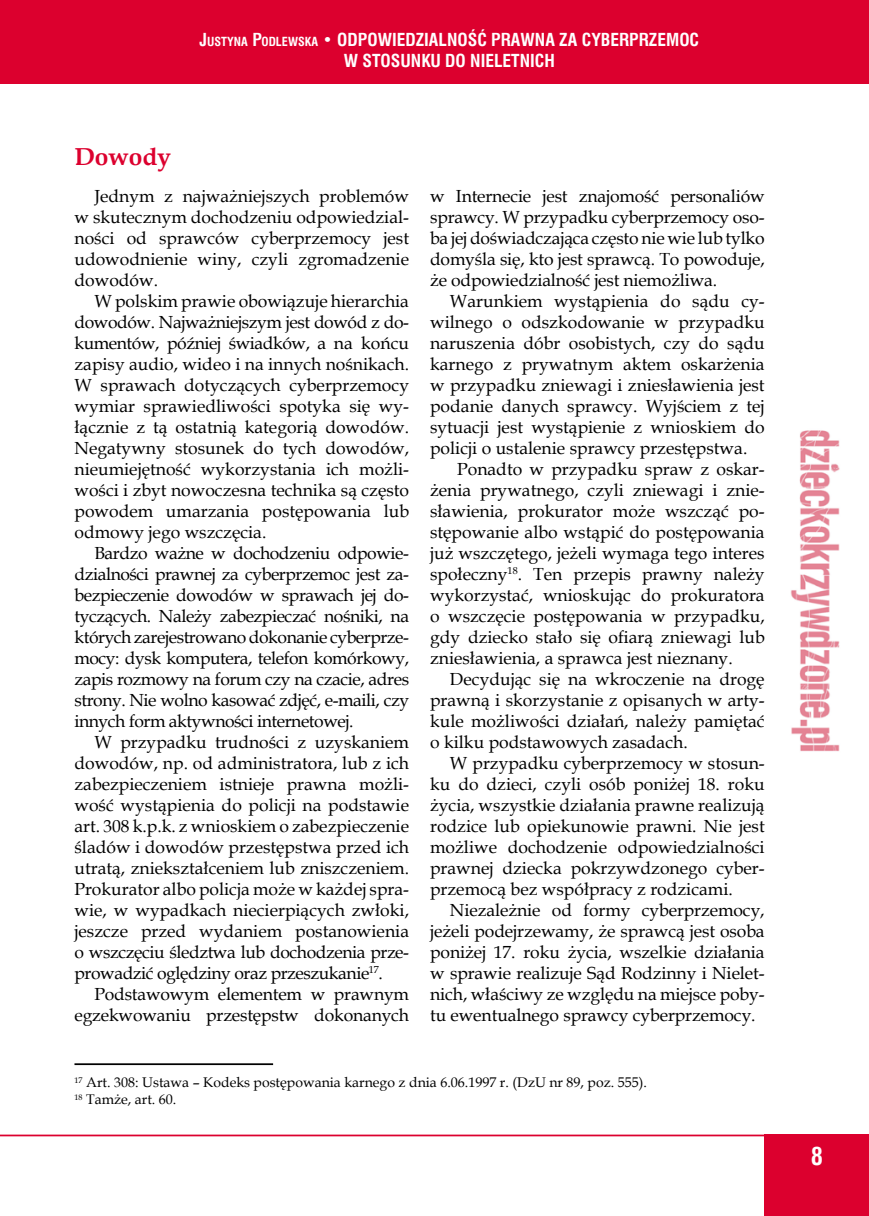
<style>
.page{position:relative;width:869px;height:1216px;background:#fff}
.page>*{position:absolute;margin:0;border:0;box-sizing:border-box;transform-origin:0 0}
.t1{font:700 24.5px "Book Antiqua";color:#dc002e}
.t2{font:700 24.5px "Swis 721 Cn EU";color:#fff}
.t3{font:17.5px/21px "Book Antiqua";color:#000;text-align:justify}
.t4{font:700 17.5px/21px "Swis 721 Cn EU";color:#fff;text-align:center}
.t5{font:14px/16.8px "Book Antiqua";color:#000}
.s1{font-size:12.25px}
</style>
<div class="page">
<div style="left:0;top:0;width:868px;height:84px;background:#dc002e"></div>
<div style="left:764px;top:1134px;width:104px;height:81px;background:#dc002e"></div>
<hr style="left:0;top:1134px;width:868px;height:2px;background:#dc002e">
<img style="left:790px;top:430px;width:50px;height:322px">
<hr style="left:868px;top:0;width:1px;height:84px;background:#dc002e">
<hr style="left:74px;top:1063px;width:199px;height:2px;background:#000">
<p class="t4" style="left:199px;top:29px;width:501px">J<span class="s1">USTYNA</span> P<span class="s1">ODLEWSKA</span> • ODPOWIEDZIALNOŚĆ PRAWNA ZA CYBERPRZEMOC<br>W STOSUNKU DO NIELETNICH</p>
<h1 class="t1" style="left:74px;top:140px;width:98px">Dowody</h1>
<p class="t3" style="left:74px;top:185px;width:336px;text-indent:20px">Jednym z najważniejszych problemów w skutecznym dochodzeniu odpowiedzial&shy;ności od sprawców cyberprzemocy jest udowodnienie winy, czyli zgromadzenie dowodów.</p>
<p class="t3" style="left:74px;top:290px;width:336px;text-indent:20px">W polskim prawie obowiązuje hierarchia dowodów. Najważniejszym jest dowód z do&shy;kumentów, później świadków, a na końcu zapisy audio, wideo i na innych nośnikach.<br>W sprawach dotyczących cyberprzemocy wymiar sprawiedliwości spotyka się wy&shy;łącznie z tą ostatnią kategorią dowodów.<br>Negatywny stosunek do tych dowodów, nieumiejętność wykorzystania ich możli&shy;wości i zbyt nowoczesna technika są często powodem umarzania postępowania lub odmowy jego wszczęcia.</p>
<p class="t3" style="left:74px;top:542px;width:336px;text-indent:20px">Bardzo ważne w dochodzeniu odpowie&shy;dzialności prawnej za cyberprzemoc jest za&shy;bezpieczenie dowodów w sprawach jej do&shy;tyczących. Należy zabezpieczać nośniki, na których zarejestrowano dokonanie cyberprze&shy;mocy: dysk komputera, telefon komórkowy, zapis rozmowy na forum czy na czacie, adres strony. Nie wolno kasować zdjęć, e-maili, czy innych form aktywności internetowej.</p>
<p class="t3" style="left:74px;top:731px;width:336px;text-indent:20px">W przypadku trudności z uzyskaniem dowodów, np. od administratora, lub z ich zabezpieczeniem istnieje prawna możli&shy;wość wystąpienia do policji na podstawie art. 308 k.p.k. z wnioskiem o zabezpieczenie śladów i dowodów przestępstwa przed ich utratą, zniekształceniem lub zniszczeniem.<br>Prokurator albo policja może w każdej spra&shy;wie, w wypadkach niecierpiących zwłoki, jeszcze przed wydaniem postanowienia o wszczęciu śledztwa lub dochodzenia prze&shy;prowadzić oględziny oraz przeszukanie<sup>17</sup>.</p>
<p class="t3" style="left:74px;top:983px;width:336px;text-align:right">Podstawowym elementem w prawnym egzekwowaniu przestępstw dokonanych</p>
<p class="t3" style="left:430px;top:185px;width:336px">w Internecie jest znajomość personaliów sprawcy. W przypadku cyberprzemocy oso&shy;ba jej doświadczająca często nie wie lub tylko domyśla się, kto jest sprawcą. To powoduje, że odpowiedzialność jest niemożliwa.</p>
<p class="t3" style="left:450px;top:290px;width:316px">Warunkiem wystąpienia do sądu cy-</p>
<p class="t3" style="left:430px;top:311px;width:336px">wilnego o odszkodowanie w przypadku</p>
<p class="t3" style="left:430px;top:332px;width:336px">naruszenia dóbr osobistych, czy do sądu</p>
<p class="t3" style="left:430px;top:353px;width:336px">karnego z prywatnym aktem oskarżenia</p>
<p class="t3" style="left:430px;top:374px;width:336px">w przypadku zniewagi i zniesławienia jest</p>
<p class="t3" style="left:430px;top:395px;width:336px">podanie danych sprawcy. Wyjściem z tej</p>
<p class="t3" style="left:430px;top:416px;width:336px">sytuacji jest wystąpienie z wnioskiem do</p>
<p class="t3" style="left:430px;top:437px;width:318px">policji o ustalenie sprawcy przestępstwa.</p>
<p class="t3" style="left:457px;top:458px;width:309px">Ponadto w przypadku spraw z oskar-</p>
<p class="t3" style="left:430px;top:479px;width:336px">żenia prywatnego, czyli zniewagi i znie-</p>
<p class="t3" style="left:430px;top:500px;width:336px">sławienia, prokurator może wszcząć po-</p>
<p class="t3" style="left:430px;top:521px;width:336px">stępowanie albo wstąpić do postępowania</p>
<p class="t3" style="left:430px;top:542px;width:336px">już wszczętego, jeżeli wymaga tego interes</p>
<p class="t3" style="left:430px;top:563px;width:336px">społeczny<sup>18</sup>. Ten przepis prawny należy</p>
<p class="t3" style="left:430px;top:584px;width:336px">wykorzystać, wnioskując do prokuratora</p>
<p class="t3" style="left:430px;top:605px;width:336px">o wszczęcie postępowania w przypadku,</p>
<p class="t3" style="left:430px;top:626px;width:336px">gdy dziecko stało się ofiarą zniewagi lub</p>
<p class="t3" style="left:430px;top:647px;width:304px">zniesławienia, a sprawca jest nieznany.</p>
<p class="t3" style="left:450px;top:668px;width:316px">Decydując się na wkroczenie na drogę</p>
<p class="t3" style="left:430px;top:689px;width:336px">prawną i skorzystanie z opisanych w arty-</p>
<p class="t3" style="left:430px;top:710px;width:336px">kule możliwości działań, należy pamiętać</p>
<p class="t3" style="left:430px;top:731px;width:259px">o kilku podstawowych zasadach.</p>
<p class="t3" style="left:450px;top:752px;width:316px">W przypadku cyberprzemocy w stosun-</p>
<p class="t3" style="left:430px;top:773px;width:336px">ku do dzieci, czyli osób poniżej 18. roku</p>
<p class="t3" style="left:430px;top:794px;width:336px">życia, wszystkie działania prawne realizują</p>
<p class="t3" style="left:430px;top:815px;width:336px">rodzice lub opiekunowie prawni. Nie jest</p>
<p class="t3" style="left:430px;top:836px;width:336px">możliwe dochodzenie odpowiedzialności</p>
<p class="t3" style="left:430px;top:857px;width:336px">prawnej dziecka pokrzywdzonego cyber-</p>
<p class="t3" style="left:430px;top:878px;width:304px">przemocą bez współpracy z rodzicami.</p>
<p class="t3" style="left:450px;top:899px;width:316px">Niezależnie od formy cyberprzemocy,</p>
<p class="t3" style="left:430px;top:920px;width:336px">jeżeli podejrzewamy, że sprawcą jest osoba</p>
<p class="t3" style="left:430px;top:941px;width:336px">poniżej 17. roku życia, wszelkie działania</p>
<p class="t3" style="left:430px;top:962px;width:336px">w sprawie realizuje Sąd Rodzinny i Nielet-</p>
<p class="t3" style="left:430px;top:983px;width:336px">nich, właściwy ze względu na miejsce poby-</p>
<p class="t3" style="left:430px;top:1004px;width:327px">tu ewentualnego sprawcy cyberprzemocy.</p>
<p class="t5" style="left:74px;top:1073px;width:573px"><sup>17</sup> Art. 308: Ustawa – Kodeks postępowania karnego z dnia 6.06.1997 r. (DzU nr 89, poz. 555).<br><sup>18</sup> Tamże, art. 60.</p>
<h1 class="t2" style="left:810px;top:1141px;width:14px">8</h1>
</div>
